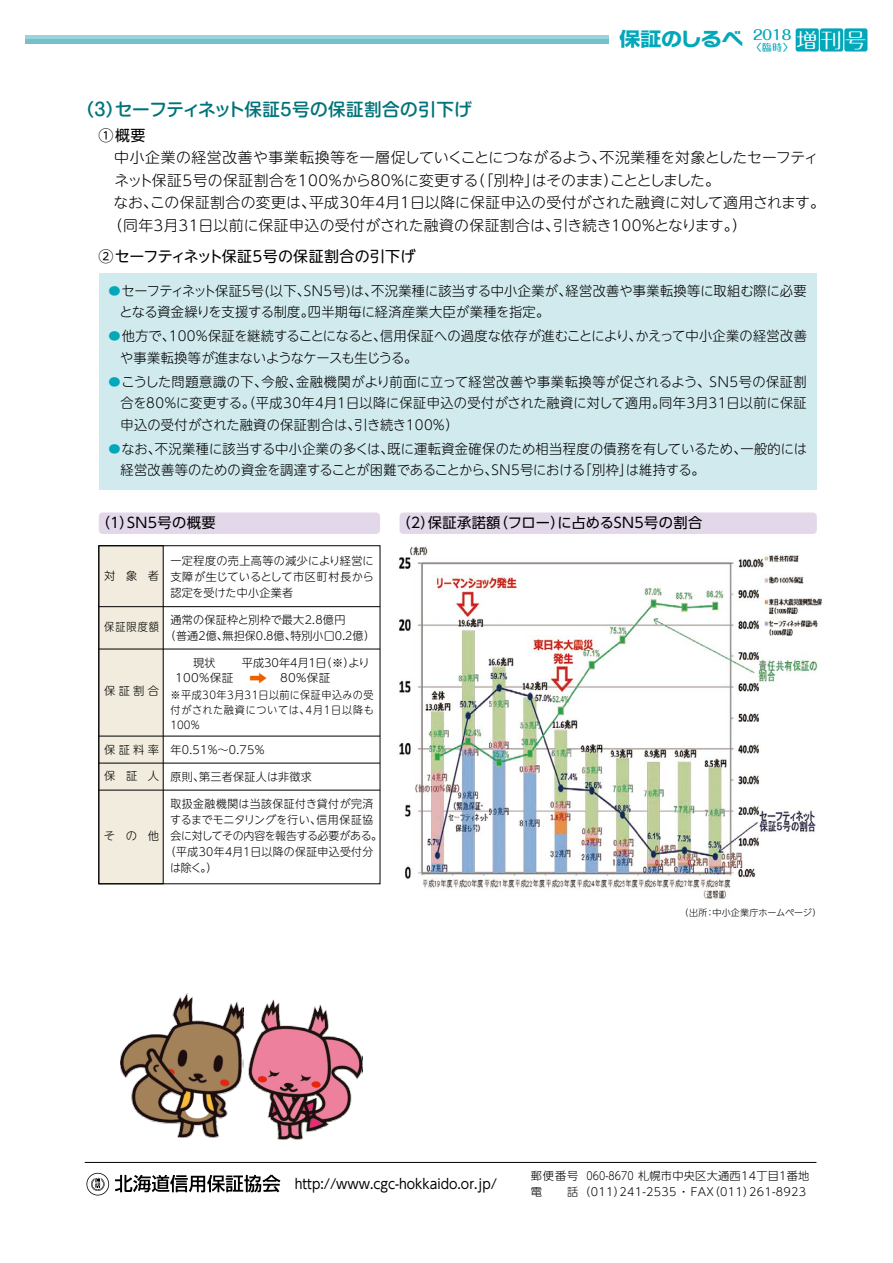
<style>
.page{position:relative;width:893px;height:1263px;background:#fff}
.page>*{position:absolute;margin:0;border:0;box-sizing:border-box;transform-origin:0 0}
.t1{font:700 18.9px "Typelabo N Std";color:#00a8ba;scale:1.11 1}
.t2{font:500 17.55px "Shin M Go Pro";letter-spacing:.025em;color:#00747a}
.t3{font:15px "UD Shin M Go Pro";letter-spacing:.015em;color:#000}
.t4{font:300 14.7px "UD Shin M Go Pro";letter-spacing:.005em;color:#000}
.t5{font:300 14.7px "UD Shin M Go Pro";letter-spacing:-.02em;color:#000}
.t6{font:14.25px "UD Shin Go Pro";letter-spacing:.025em;color:#000}
.t7{font:500 13.65px "Maru Fo Pro";color:#00a8ba;scale:1.08 1}
.t8{font:300 13.5px/21.3px "UD Shin M Go Pro";letter-spacing:.005em;color:#000}
.t9{font:300 13.5px/21.3px "UD Shin M Go Pro";letter-spacing:.025em;color:#000}
.t10{font:13.5px "UD Shin Go Pro";color:#000;scale:.93 1}
.t11{font:300 11.25px/16px "UD Shin M Go Pro";letter-spacing:.025em;color:#000;text-align:justify}
.t12{font:300 11.25px/16px "UD Shin M Go Pro";letter-spacing:.005em;color:#000}
.t13{font:300 11.25px/15.6px "UD Shin Go Pro";letter-spacing:.025em;color:#000}
.t14{font:300 11.25px "UD Shin Go Pro";letter-spacing:.025em;color:#000;scale:.85 1}
.t15{font:300 11.25px "UD Shin M Go Pro";letter-spacing:-.025em;color:#000}
.t16{font:300 11.25px/15px "UD Shin M Go Pro";color:#000}
.t17{font:300 11.25px "UD Shin M Go Pro";letter-spacing:.045em;color:#000}
.t18{font:300 11.25px "UD Shin M Go Pro";letter-spacing:.025em;color:#000;scale:.91 1}
.t19{font:300 10.65px/14.7px "UD Shin M Go Pro";letter-spacing:.05em;color:#000;text-align:justify;scale:.95 1}
.t20{font:300 9px "UD Shin M Go Pro";letter-spacing:-.005em;color:#000}
.s1{font-weight:400;font-size:20.4px;color:#fff}
.s2{font-family:"Shin Go Pro"}
.s3{font-size:10.8px;color:#00a8ba}
.s4{font-size:12.9px;color:#eb6100}
</style>
<div class="page">
<div style="left:99px;top:274px;width:717px;height:216px;background:#d0eaee"></div>
<div style="left:99px;top:512px;width:281px;height:22px;background:#e3d7ea;border-radius:4px"></div>
<div style="left:399px;top:512px;width:418px;height:22px;background:#e3d7ea;border-radius:4px"></div>
<div style="left:99px;top:546px;width:64px;height:338px;background:#f1ecdd"></div>
<hr style="left:99px;top:606px;width:281px;height:1px;background:#000">
<hr style="left:99px;top:649px;width:281px;height:1px;background:#000">
<hr style="left:99px;top:736px;width:281px;height:1px;background:#000">
<hr style="left:99px;top:763px;width:281px;height:1px;background:#000">
<hr style="left:99px;top:790px;width:281px;height:1px;background:#000">
<img style="left:399px;top:547px;width:423px;height:352px">
<svg style="left:115px;top:1175px;width:165px;height:17px"></svg>
<svg style="left:86px;top:1173px;width:23px;height:22px"></svg>
<hr style="left:85px;top:1162px;width:731px;height:1px;background:#000">
<img style="left:121px;top:993px;width:123px;height:144px">
<img style="left:248px;top:999px;width:114px;height:140px">
<svg style="left:26px;top:35px;width:583px;height:5px;background:#90cfd8"></svg>
<hr style="left:26px;top:40px;width:583px;height:4px;background:#75bfca">
<div style="left:796px;top:28px;width:23px;height:24px;background:#00a8ba;border-radius:2px"></div>
<div style="left:820px;top:28px;width:23px;height:24px;background:#00a8ba;border-radius:2px"></div>
<div style="left:844px;top:28px;width:23px;height:24px;background:#00a8ba;border-radius:2px"></div>
<p class="t7" style="left:753px;top:24px;width:107px">2018 <span class="s1">増刊号</span></p>
<h1 class="t1" style="left:619px;top:25px;width:158px"><span class="s2">保証</span>のしるべ <sub>〈臨時〉</sub></h1>
<p class="t2" style="left:76px;top:95px;width:397px">（3）セーフティネット保証5号の保証割合の引下げ</p>
<p class="t3" style="left:99px;top:123px;width:48px">①概要</p>
<p class="t4" style="left:114px;top:146px;width:706px">中小企業の経営改善や事業転換等を一層促していくことにつながるよう、不況業種を対象としたセーフティ</p>
<p class="t5" style="left:115px;top:168px;width:607px">ネット保証5号の保証割合を100％から80％に変更する（「別枠」はそのまま）こととしました。</p>
<p class="t4" style="left:99px;top:191px;width:728px">　なお、この保証割合の変更は、平成30年4月1日以降に保証申込の受付がされた融資に対して適用されます。</p>
<p class="t4" style="left:108px;top:213px;width:640px">（同年3月31日以前に保証申込の受付がされた融資の保証割合は、引き続き100％となります。）</p>
<p class="t3" style="left:99px;top:244px;width:318px">②セーフティネット保証5号の保証割合の引下げ</p>
<p class="t9" style="left:120px;top:279px;width:689px;text-indent:-11px"><span class="s3">●</span>セーフティネット保証５号(以下、SN5号)は、不況業種に該当する中小企業が、経営改善や事業転換等に取組む際に必要となる資金繰りを支援する制度。四半期毎に経済産業大臣が業種を指定。</p>
<p class="t8" style="left:120px;top:325px;width:688px;text-indent:-12px"><span class="s3">●</span>他方で、100％保証を継続することになると、信用保証への過度な依存が進むことにより、かえって中小企業の経営改善や事業転換等が進まないようなケースも生じうる。</p>
<p class="t8" style="left:120px;top:371px;width:688px;text-align:justify;text-indent:-12px"><span class="s3">●</span>こうした問題意識の下、今般、金融機関がより前面に立って経営改善や事業転換等が促されるよう、SN5号の保証割合を80％に変更する。（平成30年4月1日以降に保証申込の受付がされた融資に対して適用。同年3月31日以前に保証申込の受付がされた融資の保証割合は、引き続き100％）</p>
<p class="t8" style="left:120px;top:437px;width:688px;text-indent:-12px"><span class="s3">●</span>なお、不況業種に該当する中小企業の多くは、既に運転資金確保のため相当程度の債務を有しているため、一般的には経営改善等のための資金を調達することが困難であることから、SN5号における「別枠」は維持する。</p>
<p class="t6" style="left:96px;top:511px;width:121px">（１）SN5号の概要</p>
<p class="t6" style="left:397px;top:511px;width:307px">（２）保証承諾額（フロー）に占めるSN5号の割合</p>
<p class="t11" style="left:104px;top:567px;width:56px">対象者</p>
<p class="t18" style="left:104px;top:618px;width:62px">保証限度額</p>
<p class="t11" style="left:104px;top:682px;width:56px">保証割合</p>
<p class="t11" style="left:104px;top:741px;width:56px">保証料率</p>
<p class="t11" style="left:104px;top:767px;width:56px">保証人</p>
<p class="t11" style="left:104px;top:827px;width:57px">その他</p>
<p class="t11" style="left:170px;top:552px;width:205px">一定程度の売上高等の減少により経営に支障が生じているとして市区町村長から認定を受けた中小企業者</p>
<p class="t12" style="left:165px;top:611px;width:211px;text-indent:6px">通常の保証枠と別枠で最大2.8億円<br>（普通2億、無担保0.8億、特別小口0.2億）</p>
<p class="t11" style="left:175px;top:654px;width:60px;line-height:15px;text-align:center">現状<br>100％保証</p>
<p class="t16" style="left:249px;top:654px;width:122px;text-indent:-7px">平成30年4月1日（※）より<span class="s4">➡</span> 80%保証</p>
<p class="t19" style="left:170px;top:687px;width:216px">※平成30年3月31日以前に保証申込みの受付がされた融資については、4月1日以降も100%</p>
<p class="t11" style="left:170px;top:741px;width:96px">年0.51％～0.75％</p>
<p class="t11" style="left:170px;top:768px;width:143px">原則、第三者保証人は非徴求</p>
<p class="t17" style="left:170px;top:794px;width:204px">取扱金融機関は当該保証付き貸付が完済</p>
<p class="t12" style="left:170px;top:811px;width:205px">するまでモニタリングを行い、信用保証協</p>
<p class="t15" style="left:170px;top:827px;width:213px">会に対してその内容を報告する必要がある。</p>
<p class="t11" style="left:165px;top:843px;width:210px">（平成30年4月1日以降の保証申込受付分</p>
<p class="t11" style="left:170px;top:859px;width:48px">は除く。）</p>
<p class="t20" style="left:680px;top:906px;width:143px">（出所：中小企業庁ホームページ）</p>
<p class="t10" style="left:295px;top:1172px;width:219px">http://www.cgc-hokkaido.or.jp/</p>
<p class="t13" style="left:531px;top:1167px;width:49px">郵便番号電</p>
<p class="t14" style="left:586px;top:1166px;width:264px">060-8670 札幌市中央区大通西14丁目1番地</p>
<p class="t13" style="left:567px;top:1183px;width:241px">話（011）241-2535 ・ FAX（011）261-8923</p>
</div>
